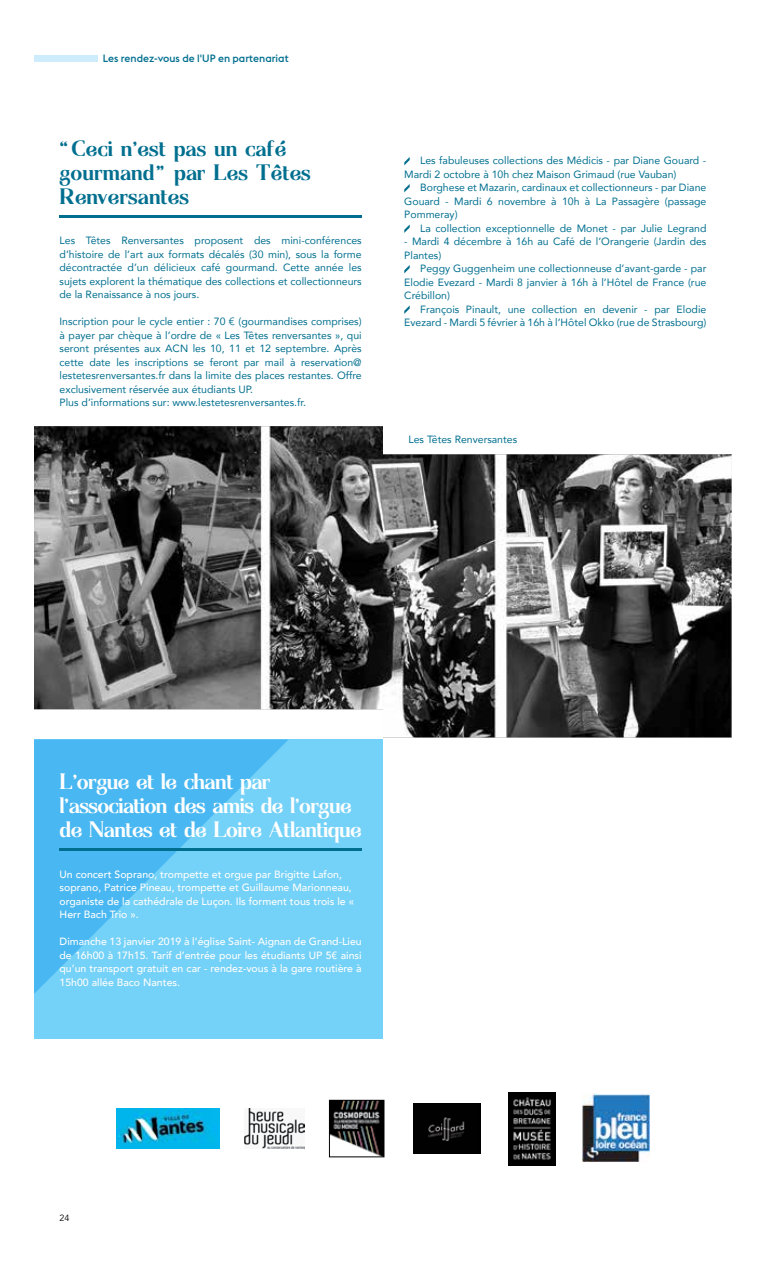
<style>
.page{position:relative;width:766px;height:1263px;background:#fff}
.page>*{position:absolute;margin:0;border:0;box-sizing:border-box;transform-origin:0 0}
.t1{font:19.5px/24px "Agne";letter-spacing:-.03em;color:#fff}
.t2{font:19.5px/24px "Agne";color:#006f8f}
.t3{font:10.5px/13.5px "Avenir";color:#006f8f;text-align:justify}
.t4{font:500 10.5px/13.5px "Avenir";color:#fff}
.t5{font:500 10.5px "Euclid Flex";color:#006f8f}
.t6{font:9px "Avenir";color:#000}
</style>
<div class="page">
<div style="left:34px;top:739px;width:349px;height:300px;background:#74d1f7"></div>
<svg style="left:34px;top:739px;width:254px;height:255px"></svg>
<div style="left:34px;top:55px;width:64px;height:7px;background:#ceedfc"></div>
<hr style="left:60px;top:848px;width:301px;height:3px;background:#006f8f">
<img style="left:34px;top:426px;width:697px;height:311px">
<img style="left:331px;top:1102px;width:51px;height:53px">
<div style="left:329px;top:1100px;width:55px;height:57px;border:1px solid #000"></div>
<img style="left:245px;top:1108px;width:59px;height:40px">
<img style="left:508px;top:1092px;width:47px;height:73px">
<img style="left:413px;top:1104px;width:68px;height:49px">
<img style="left:116px;top:1108px;width:104px;height:40px">
<img style="left:582px;top:1093px;width:67px;height:69px">
<hr style="left:60px;top:215px;width:301px;height:2px;background:#006f8f">
<svg style="left:404px;top:157px;width:5px;height:8px"></svg>
<svg style="left:404px;top:184px;width:5px;height:8px"></svg>
<svg style="left:404px;top:225px;width:5px;height:8px"></svg>
<svg style="left:404px;top:265px;width:5px;height:8px"></svg>
<svg style="left:404px;top:306px;width:5px;height:8px"></svg>
<p class="t5" style="left:103px;top:52px;width:187px">Les rendez-vous de l'UP en partenariat</p>
<h1 class="t2" style="left:60px;top:136px;width:253px">“Ceci n'est pas un café gourmand” par Les Têtes<br>Renversantes</h1>
<p class="t3" style="left:60px;top:234px;width:303px">Les Têtes Renversantes proposent des mini-conférences d’histoire de l’art aux formats décalés (30 min), sous la forme décontractée d’un délicieux café gourmand. Cette année les sujets explorent la thématique des collections et collectionneurs de la Renaissance à nos jours.</p>
<p class="t3" style="left:60px;top:315px;width:303px;text-align:left">Inscription pour le cycle entier : 70 € (gourmandises comprises) à payer par chèque à l’ordre de « Les Têtes renversantes », qui seront présentes aux ACN les 10, 11 et 12 septembre. Après cette date les inscriptions se feront par mail à reservation@ lestetesrenversantes.fr dans la limite des places restantes. Offre exclusivement réservée aux étudiants UP.<br>Plus d’informations sur: www.lestetesrenversantes.fr.</p>
<p class="t3" style="left:404px;top:154px;width:303px;text-indent:16px">Les fabuleuses collections des Médicis - par Diane Gouard -<br>Mardi 2 octobre à 10h chez Maison Grimaud (rue Vauban)</p>
<p class="t3" style="left:404px;top:181px;width:303px;text-indent:16px">Borghese et Mazarin, cardinaux et collectionneurs - par Diane Gouard - Mardi 6 novembre à 10h à La Passagère (passage Pommeray)</p>
<p class="t3" style="left:420px;top:221px;width:287px">La collection exceptionnelle de Monet - par Julie Legrand</p>
<p class="t3" style="left:404px;top:235px;width:303px">- Mardi 4 décembre à 16h au Café de l’Orangerie (Jardin des<br>Plantes)</p>
<p class="t3" style="left:404px;top:262px;width:303px;text-indent:16px">Peggy Guggenheim une collectionneuse d’avant-garde - par Elodie Evezard - Mardi 8 janvier à 16h à l’Hôtel de France (rue Crébillon)</p>
<p class="t3" style="left:404px;top:302px;width:303px;text-align:right">François Pinault, une collection en devenir - par Elodie<br>Evezard - Mardi 5 février à 16h à l’Hôtel Okko (rue de Strasbourg)</p>
<p class="t3" style="left:408px;top:432px;width:110px">Les Têtes Renversantes</p>
<h1 class="t1" style="left:60px;top:769px;width:303px">L'orgue et le chant par l'association des amis de l'orgue de Nantes et de Loire Atlantique</h1>
<p class="t4" style="left:60px;top:867px;width:296px">Un concert Soprano, trompette et orgue par Brigitte Lafon, soprano, Patrice Pineau, trompette et Guillaume Marionneau, organiste de la cathédrale de Luçon. Ils forment tous trois le « Herr Bach Trio ».</p>
<p class="t4" style="left:60px;top:934px;width:303px;text-align:justify">Dimanche 13 janvier 2019 à l’église Saint- Aignan de Grand-Lieu de 16h00 à 17h15. Tarif d’entrée pour les étudiants UP 5€ ainsi qu’un transport gratuit en car - rendez-vous à la gare routière à 15h00 allée Baco Nantes.</p>
<p class="t6" style="left:60px;top:1212px;width:12px">24</p>
</div>
